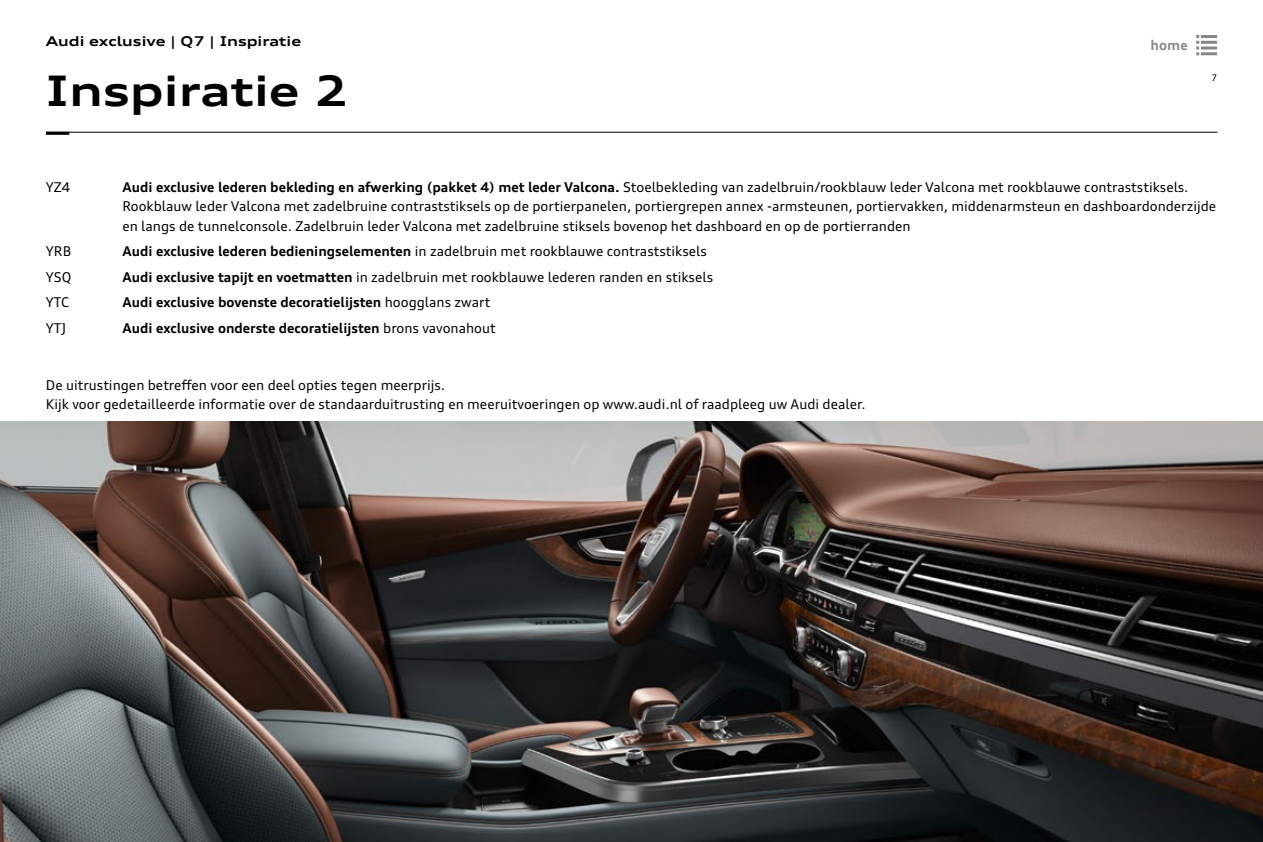
<style>
.page{position:relative;width:1263px;height:842px;background:#fff}
.page>*{position:absolute;margin:0;border:0;box-sizing:border-box;transform-origin:0 0}
.t1{font:700 expanded 42px "Audi Type";color:#000}
.t2{font:13.5px/19.5px "Audi Type";color:#000}
.t3{font:700 13.5px "Audi Type";color:#000}
.t4{font:700 expanded 13.5px "Audi Type";color:#000}
.t5{font:700 13.5px "Audi Type";color:#878787}
.t6{font:9px "Audi Type";color:#000}
.s1{font-weight:700}
.s2{font-weight:400}
</style>
<div class="page">
<img style="left:0;top:421px;width:1263px;height:421px">
<hr style="left:1201px;top:35px;width:16px;height:3px;background:#868786">
<hr style="left:1201px;top:41px;width:16px;height:3px;background:#868786">
<hr style="left:1201px;top:47px;width:16px;height:3px;background:#868786">
<hr style="left:1201px;top:52px;width:16px;height:3px;background:#868786">
<svg style="left:1196px;top:35px;width:3px;height:20px"></svg>
<hr style="left:46px;top:132px;width:1171px;height:1px;background:#000">
<hr style="left:46px;top:132px;width:23px;height:3px;background:#000">
<p class="t4" style="left:46px;top:33px;width:257px">Audi exclusive | Q7 | Inspiratie</p>
<p class="t5" style="left:1150px;top:36px;width:39px">home</p>
<h1 class="t1" style="left:46px;top:65px;width:305px">Inspiratie 2</h1>
<p class="t6" style="left:1211px;top:72px;width:7px">7</p>
<p class="t2" style="left:46px;top:177px;width:26px">YZ4</p>
<p class="t2" style="left:122px;top:177px;width:1095px"><span class="s1">Audi exclusive lederen bekleding en afwerking (pakket 4) met leder Valcona.</span> Stoelbekleding van zadelbruin/rookblauw leder Valcona met rookblauwe contraststiksels.<br>Rookblauw leder Valcona met zadelbruine contraststiksels op de portierpanelen, portiergrepen annex -armsteunen, portiervakken, middenarmsteun en dashboardonderzijde en langs de tunnelconsole. Zadelbruin leder Valcona met zadelbruine stiksels bovenop het dashboard en op de portierranden</p>
<p class="t2" style="left:46px;top:242px;width:27px">YRB</p>
<p class="t2" style="left:122px;top:242px;width:586px"><span class="s1">Audi exclusive lederen bedieningselementen</span> in zadelbruin met rookblauwe contraststiksels</p>
<p class="t2" style="left:46px;top:267px;width:27px">YSQ</p>
<p class="t2" style="left:122px;top:267px;width:592px"><span class="s1">Audi exclusive tapijt en voetmatten</span> in zadelbruin met rookblauwe lederen randen en stiksels</p>
<p class="t2" style="left:46px;top:293px;width:25px">YTC</p>
<p class="t3" style="left:122px;top:294px;width:369px">Audi exclusive bovenste decoratielijsten <span class="s2">hoogglans zwart</span></p>
<p class="t2" style="left:46px;top:318px;width:22px">YTJ</p>
<p class="t3" style="left:122px;top:320px;width:375px">Audi exclusive onderste decoratielijsten <span class="s2">brons vavonahout</span></p>
<p class="t2" style="left:46px;top:375px;width:821px">De uitrustingen betreffen voor een deel opties tegen meerprijs.<br>Kijk voor gedetailleerde informatie over de standaarduitrusting en meeruitvoeringen op www.audi.nl of raadpleeg uw Audi dealer.</p>
</div>
